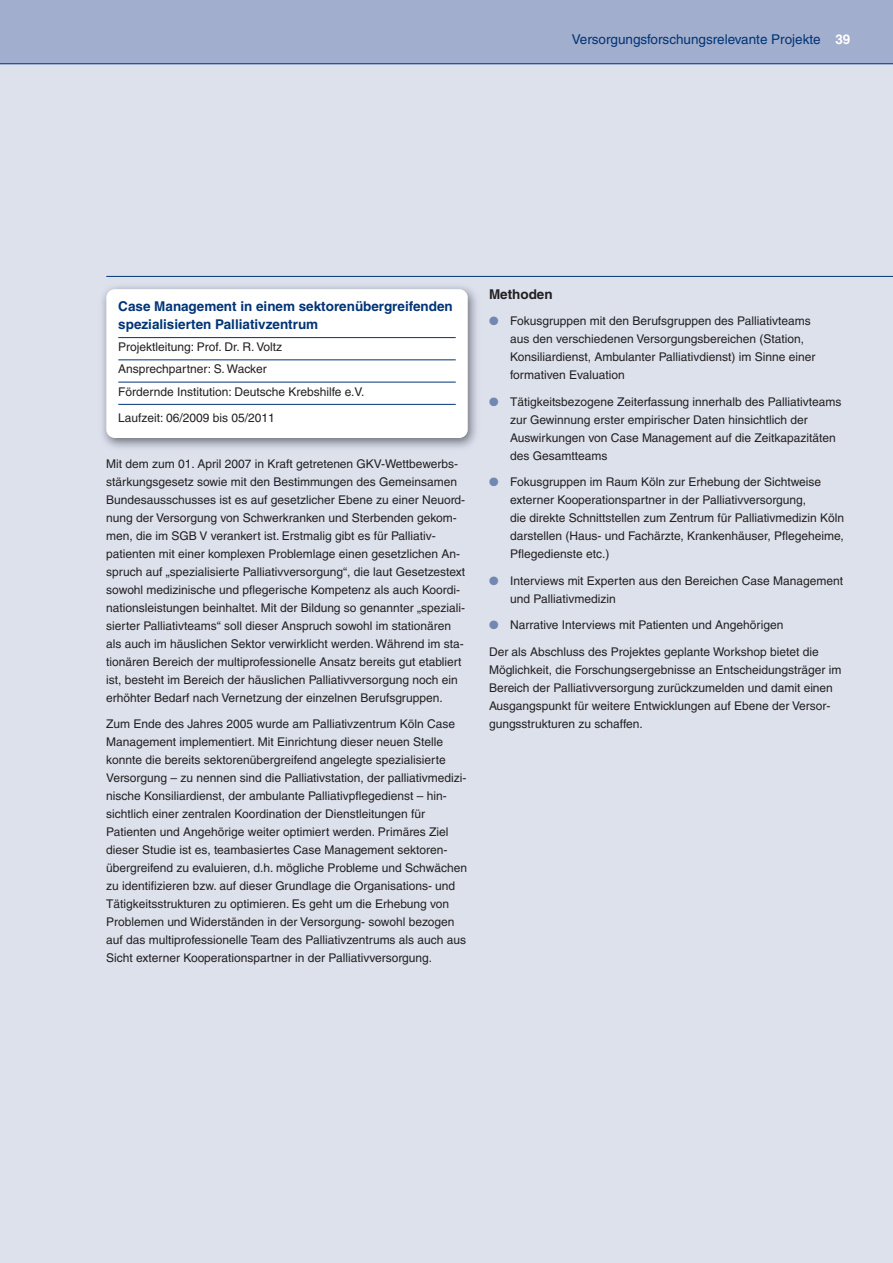
<style>
.page{position:relative;width:893px;height:1263px;background:#dce1ec}
.page>*{position:absolute;margin:0;border:0;box-sizing:border-box;transform-origin:0 0}
.t1{font:700 13.5px/18px "Helvetica";color:#003476}
.t2{font:13.5px "Helvetica";color:#003476}
.t3{font:700 13.5px "Helvetica";color:#231f20}
.t4{font:12px/18px "Helvetica";color:#231f20}
.s1{font-weight:700;color:#fff}
.s2{color:#7287b1}
</style>
<div class="page">
<div style="left:0;top:0;width:893px;height:64px;background:#a2aecd"></div>
<hr style="left:0;top:64px;width:893px;height:1px;background:#003476">
<hr style="left:106px;top:276px;width:787px;height:1px;background:#003476">
<img style="left:102px;top:286px;width:374px;height:162px">
<div style="left:106px;top:289px;width:362px;height:149px;background:#fff;border-radius:9px"></div>
<hr style="left:118px;top:337px;width:338px;height:1px;background:#003476">
<hr style="left:118px;top:360px;width:338px;height:1px;background:#003476">
<hr style="left:118px;top:382px;width:338px;height:1px;background:#003476">
<hr style="left:118px;top:404px;width:338px;height:1px;background:#003476">
<p class="t2" style="left:572px;top:34px;width:280px">Versorgungsforschungsrelevante Projekte <span class="s1">39</span></p>
<p class="t1" style="left:118px;top:298px;width:336px">Case Management in einem sektorenübergreifenden spezialisierten Palliativzentrum</p>
<p class="t4" style="left:118px;top:337px;width:248px;line-height:22.2px">Projektleitung: Prof. Dr. R. Voltz<br>Ansprechpartner: S. Wacker<br>Fördernde Institution: Deutsche Krebshilfe e.V.</p>
<p class="t4" style="left:118px;top:410px;width:158px">Laufzeit: 06/2009 bis 05/2011</p>
<p class="t4" style="left:106px;top:456px;width:360px">Mit dem zum 01. April 2007 in Kraft getretenen GKV-Wettbewerbs&shy;stärkungsgesetz sowie mit den Bestimmungen des Gemeinsamen Bundesausschusses ist es auf gesetzlicher Ebene zu einer Neuord&shy;nung der Versorgung von Schwerkranken und Sterbenden gekom&shy;men, die im SGB V verankert ist. Erstmalig gibt es für Palliativ&shy;patienten mit einer komplexen Problemlage einen gesetzlichen An&shy;spruch auf „spezialisierte Palliativversorgung“, die laut Gesetzestext sowohl medizinische und pflegerische Kompetenz als auch Koordi&shy;nationsleistungen beinhaltet. Mit der Bildung so genannter „speziali&shy;sierter Palliativteams“ soll dieser Anspruch sowohl im stationären als auch im häuslichen Sektor verwirklicht werden. Während im sta&shy;tionären Bereich der multiprofessionelle Ansatz bereits gut etabliert ist, besteht im Bereich der häuslichen Palliativversorgung noch ein erhöhter Bedarf nach Vernetzung der einzelnen Berufsgruppen.</p>
<p class="t4" style="left:106px;top:716px;width:362px">Zum Ende des Jahres 2005 wurde am Palliativzentrum Köln Case Management implementiert. Mit Einrichtung dieser neuen Stelle konnte die bereits sektorenübergreifend angelegte spezialisierte Versorgung – zu nennen sind die Palliativstation, der palliativmedizi&shy;nische Konsiliardienst, der ambulante Palliativpflegedienst – hin&shy;sichtlich einer zentralen Koordination der Dienstleitungen für Patienten und Angehörige weiter optimiert werden. Primäres Ziel dieser Studie ist es, teambasiertes Case Management sektoren&shy;übergreifend zu evaluieren, d.h. mögliche Probleme und Schwächen zu identifizieren bzw. auf dieser Grundlage die Organisations- und Tätigkeitsstrukturen zu optimieren. Es geht um die Erhebung von Problemen und Widerständen in der Versorgung- sowohl bezogen auf das multiprofessionelle Team des Palliativzentrums als auch aus Sicht externer Kooperationspartner in der Palliativversorgung.</p>
<p class="t3" style="left:489px;top:289px;width:65px">Methoden</p>
<p class="t4" style="left:510px;top:313px;width:307px;text-indent:-21px"><span class="s2">●</span> Fokusgruppen mit den Berufsgruppen des Palliativteams aus den verschiedenen Versorgungsbereichen (Station, Konsiliardienst, Ambulanter Palliativdienst) im Sinne einer formativen Evaluation</p>
<p class="t4" style="left:510px;top:394px;width:333px;text-indent:-21px"><span class="s2">●</span> Tätigkeitsbezogene Zeiterfassung innerhalb des Palliativteams zur Gewinnung erster empirischer Daten hinsichtlich der Auswirkungen von Case Management auf die Zeitkapazitäten des Gesamtteams</p>
<p class="t4" style="left:510px;top:474px;width:335px;text-indent:-21px"><span class="s2">●</span> Fokusgruppen im Raum Köln zur Erhebung der Sichtweise externer Kooperationspartner in der Palliativversorgung,<br>die direkte Schnittstellen zum Zentrum für Palliativmedizin Köln darstellen (Haus- und Fachärzte, Krankenhäuser, Pflegeheime, Pflegedienste etc.)</p>
<p class="t4" style="left:510px;top:573px;width:334px;text-indent:-21px"><span class="s2">●</span> Interviews mit Experten aus den Bereichen Case Management und Palliativmedizin</p>
<p class="t4" style="left:489px;top:617px;width:296px"><span class="s2">●</span> Narrative Interviews mit Patienten und Angehörigen</p>
<p class="t4" style="left:489px;top:644px;width:354px">Der als Abschluss des Projektes geplante Workshop bietet die Möglichkeit, die Forschungsergebnisse an Entscheidungsträger im Bereich der Palliativversorgung zurückzumelden und damit einen Ausgangspunkt für weitere Entwicklungen auf Ebene der Versor&shy;gungsstrukturen zu schaffen.</p>
</div>
